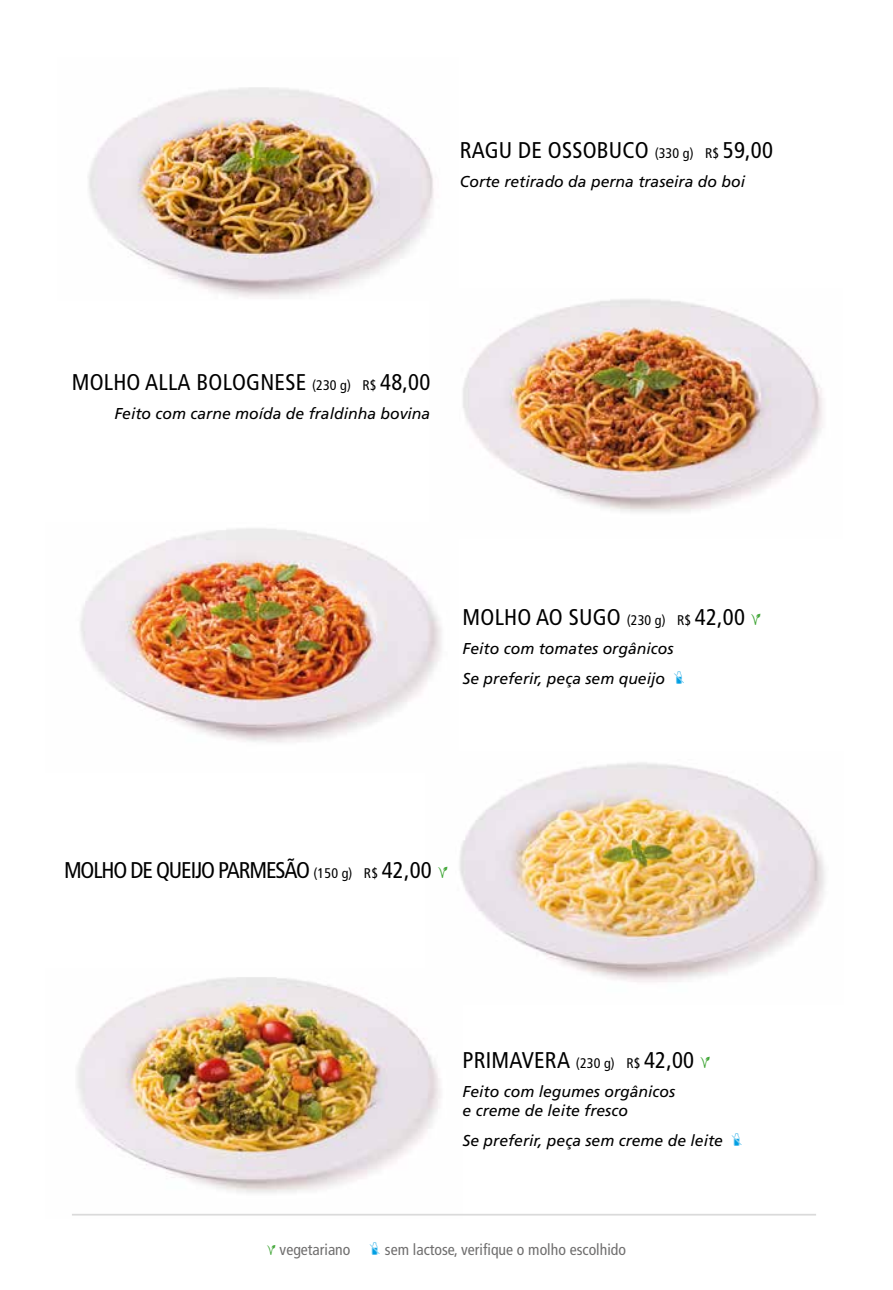
<style>
.page{position:relative;width:893px;height:1290px;background:#fff}
.page>*{position:absolute;margin:0;border:0;box-sizing:border-box;transform-origin:0 0}
.t1{font:condensed 22.75px "Frutiger LT Std";letter-spacing:.01em;color:#000}
.t2{font:condensed 22.75px "Frutiger LT Std";letter-spacing:-.05em;color:#000}
.t3{font:italic 15.75px/29.9px "Frutiger LT Std";color:#000}
.t4{font:condensed 15.75px "Frutiger LT Std";color:#706f6f}
.s1{font-size:14px}
.s2{font-family:"Icon Cardapio";font-stretch:normal;font-size:15.75px;color:#3fa535}
.s3{font-family:"Icon Cardapio";font-style:normal;color:#009fe3}
.s4{font-family:"Icon Cardapio";font-stretch:normal;font-size:14px;color:#3fa535}
.s5{font-family:"Icon Cardapio";font-stretch:normal;color:#009fe3}
</style>
<div class="page">
<img style="left:72px;top:977px;width:391px;height:239px">
<img style="left:88px;top:87px;width:346px;height:212px">
<img style="left:429px;top:289px;width:394px;height:223px">
<img style="left:80px;top:528px;width:362px;height:215px">
<img style="left:425px;top:762px;width:400px;height:242px">
<hr style="left:72px;top:1214px;width:744px;height:1px;background:#dadada">
<h1 class="t1" style="left:460px;top:137px;width:315px">RAGU DE OSSOBUCO <span class="s1">(330 g) R$</span> 59,00</h1>
<p class="t3" style="left:460px;top:167px;width:287px">Corte retirado da perna traseira do boi</p>
<h1 class="t1" style="left:72px;top:369px;width:360px">MOLHO ALLA BOLOGNESE <span class="s1">(230 g) R$</span> 48,00</h1>
<p class="t3" style="left:114px;top:399px;width:317px">Feito com carne moída de fraldinha bovina</p>
<h1 class="t1" style="left:463px;top:604px;width:300px">MOLHO AO SUGO <span class="s1">(230 g) R$</span> 42,00 <span class="s2">V</span></h1>
<p class="t3" style="left:463px;top:633px;width:223px">Feito com tomates orgânicos<br>Se preferir, peça sem queijo <span class="s3">l</span></p>
<h1 class="t2" style="left:64px;top:857px;width:385px">MOLHO DE QUEIJO PARMESÃO <span class="s1">(150 g) R$</span> 42,00 <span class="s2">V</span></h1>
<h1 class="t1" style="left:463px;top:1047px;width:249px">PRIMAVERA <span class="s1">(230 g) R$</span> 42,00 <span class="s2">V</span></h1>
<p class="t3" style="left:463px;top:1082px;width:214px;line-height:18.9px">Feito com legumes orgânicos e creme de leite fresco</p>
<p class="t3" style="left:463px;top:1125px;width:281px">Se preferir, peça sem creme de leite <span class="s3">l</span></p>
<p class="t4" style="left:267px;top:1240px;width:361px"><span class="s4">v</span> vegetariano <span class="s5">l</span> sem lactose, verifique o molho escolhido</p>
</div>
